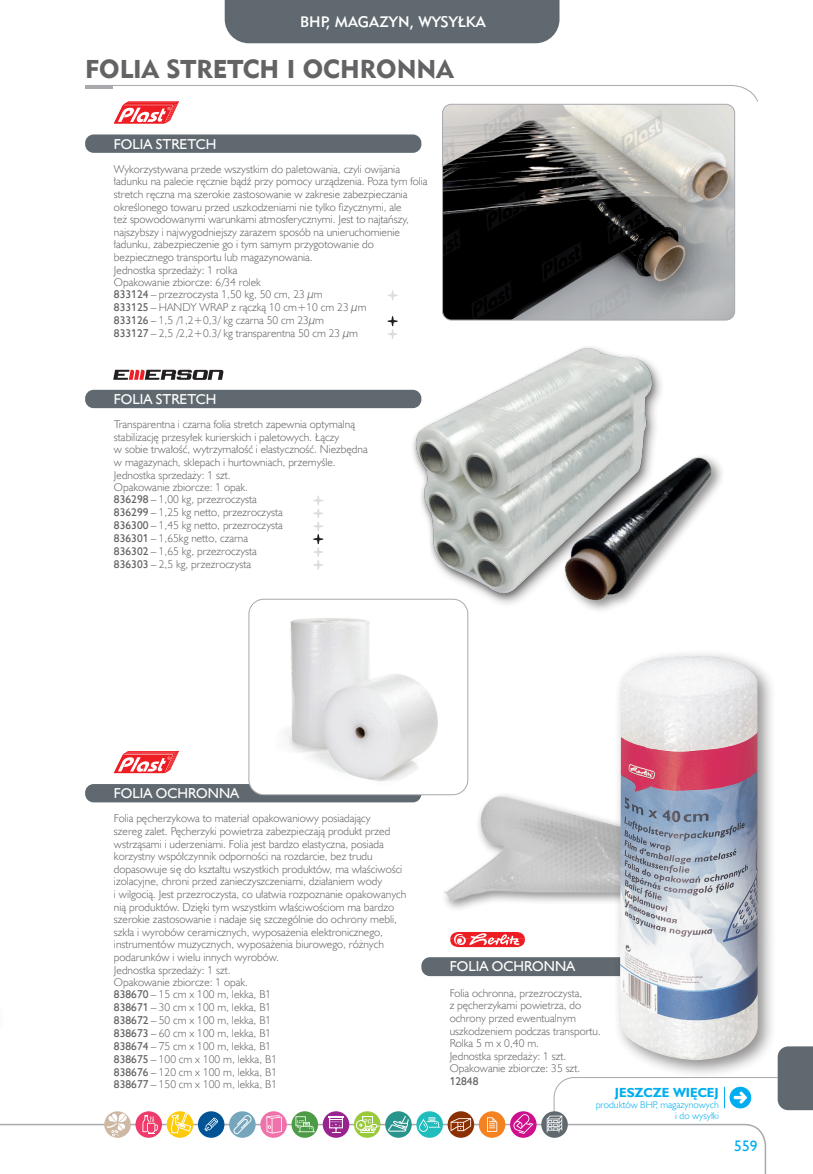
<style>
.page{position:relative;width:813px;height:1174px;background:#fff}
.page>*{position:absolute;margin:0;border:0;box-sizing:border-box;transform-origin:0 0}
.SPIS_TRŚCI_OK{font:25.65px "Geometric 415 Blk EU";color:#636366}
.t1{font:15.3px "Humanst 521 EU";color:#00aeef}
.t2{font:15.15px "Geometric 415 Md EU";color:#fff}
.Nazwa_modułu_A{font:14.4px "Humanst 521 EU";color:#fff}
.opis_produktów{font:14.4px "Humanst 521 EU";color:#fff}
.t3{font:700 13.2px "Humanst 521 EU";color:#00aeef}
.opis_produktów-2{font:11.4px/12.6px "Humanst 521 Lt EU";color:#636366}
.opis_produktów-3{font:11.4px "Humanst 521 EU";color:#636366}
.t4{font:9.9px/10.8px "Humanst 521 Lt EU";color:#00aeef;text-align:right}
.s1{font-family:"Humanst 521 EU"}
</style>
<div class="page">
<div style="left:224px;top:0;width:335px;height:43px;background:#5f696f"></div>
<svg style="left:0;top:1123px;width:766px;height:51px"></svg>
<div style="left:416px;top:1111px;width:26px;height:26px;background:#21bdbd;border-radius:50%"></div>
<svg style="left:419px;top:1117px;width:21px;height:14px"></svg>
<div style="left:510px;top:1111px;width:26px;height:26px;background:#cf108c;border-radius:50%"></div>
<svg style="left:513px;top:1114px;width:20px;height:20px"></svg>
<div style="left:478px;top:1111px;width:27px;height:26px;background:#f58220;border-radius:50%"></div>
<svg style="left:487px;top:1117px;width:10px;height:14px"></svg>
<svg style="left:447px;top:1111px;width:27px;height:26px"></svg>
<svg style="left:450px;top:1118px;width:21px;height:13px"></svg>
<div style="left:354px;top:1111px;width:26px;height:26px;background:#99ca3b;border-radius:50%"></div>
<div style="left:355px;top:1120px;width:11px;height:10px;border:1px solid #fff;border-radius:50%"></div>
<svg style="left:359px;top:1115px;width:21px;height:18px"></svg>
<div style="left:322px;top:1111px;width:27px;height:26px;background:#99248e;border-radius:50%"></div>
<svg style="left:328px;top:1115px;width:15px;height:18px"></svg>
<svg style="left:291px;top:1111px;width:27px;height:26px"></svg>
<svg style="left:295px;top:1116px;width:20px;height:16px"></svg>
<svg style="left:260px;top:1111px;width:27px;height:26px"></svg>
<svg style="left:266px;top:1115px;width:15px;height:18px"></svg>
<div style="left:229px;top:1111px;width:26px;height:26px;background:#76a6bc;border-radius:50%"></div>
<svg style="left:233px;top:1114px;width:19px;height:20px"></svg>
<div style="left:198px;top:1111px;width:26px;height:26px;background:#005495;border-radius:50%"></div>
<svg style="left:204px;top:1117px;width:14px;height:14px"></svg>
<svg style="left:385px;top:1111px;width:26px;height:26px"></svg>
<svg style="left:388px;top:1115px;width:20px;height:16px"></svg>
<div style="left:541px;top:1111px;width:26px;height:26px;background:#5f696f;border-radius:50%"></div>
<svg style="left:546px;top:1046px;width:266px;height:86px"></svg>
<svg style="left:167px;top:1111px;width:28px;height:33px"></svg>
<div style="left:135px;top:1111px;width:27px;height:26px;background:#ef3b6b;border-radius:50%"></div>
<svg style="left:142px;top:1115px;width:16px;height:18px"></svg>
<svg style="left:104px;top:1111px;width:27px;height:26px"></svg>
<svg style="left:107px;top:1113px;width:19px;height:23px"></svg>
<img style="left:442px;top:778px;width:170px;height:131px">
<div style="left:421px;top:957px;width:255px;height:19px;background:#5f696f;border-radius:9px"></div>
<svg style="left:450px;top:932px;width:75px;height:16px"></svg>
<div style="left:612px;top:649px;width:164px;height:430px;background:#231f20;opacity:.5"></div>
<img style="left:619px;top:656px;width:139px;height:404px">
<div style="left:85px;top:390px;width:336px;height:18px;background:#5f696f;border-radius:9px"></div>
<svg style="left:313px;top:495px;width:10px;height:75px"></svg>
<svg style="left:113px;top:370px;width:110px;height:10px"></svg>
<img style="left:383px;top:347px;width:279px;height:269px">
<img style="left:532px;top:438px;width:190px;height:178px">
<div style="left:85px;top:134px;width:336px;height:19px;background:#5f696f;border-radius:9px"></div>
<svg style="left:387px;top:290px;width:10px;height:10px"></svg>
<svg style="left:387px;top:316px;width:10px;height:23px"></svg>
<svg style="left:85px;top:85px;width:673px;height:39px"></svg>
<div style="left:85px;top:784px;width:336px;height:18px;background:#5f696f;border-radius:9px"></div>
<svg style="left:114px;top:751px;width:64px;height:22px"></svg>
<img style="left:442px;top:104px;width:292px;height:216px">
<div style="left:442px;top:104px;width:292px;height:216px;border:1px solid #a8a9ad;border-radius:9px"></div>
<div style="left:249px;top:599px;width:218px;height:195px;background:#fff;border-radius:15px"></div>
<img style="left:285px;top:618px;width:153px;height:163px">
<div style="left:248px;top:599px;width:220px;height:196px;border:1px solid #a8a9ad;border-radius:15px"></div>
<h3 class="t2" style="left:300px;top:12px;width:187px">BHP, MAGAZYN, WYSYŁKA</h3>
<p class="SPIS_TRŚCI_OK" style="left:85px;top:53px;width:370px">FOLIA STRETCH I OCHRONNA</p>
<p class="Nazwa_modułu_A" style="left:114px;top:135px;width:104px">FOLIA STRETCH</p>
<p class="opis_produktów-2" style="left:114px;top:162px;width:315px">Wykorzystywana przede wszystkim do paletowania, czyli owijania ładunku na palecie ręcznie bądź przy pomocy urządzenia. Poza tym folia stretch ręczna ma szerokie zastosowanie w zakresie zabezpieczania określonego towaru przed uszkodzeniami nie tylko fizycznymi, ale<br>też spowodowanymi warunkami atmosferycznymi. Jest to najtańszy, najszybszy i najwygodniejszy zarazem sposób na unieruchomienie ładunku, zabezpieczenie go i tym samym przygotowanie do bezpiecznego transportu lub magazynowania.</p>
<p class="opis_produktów-2" style="left:114px;top:263px;width:125px">Jednostka sprzedaży: 1 rolka</p>
<p class="opis_produktów-2" style="left:114px;top:276px;width:148px">Opakowanie zbiorcze: 6/34 rolek</p>
<p class="opis_produktów-2" style="left:114px;top:288px;width:210px"><span class="s1">833124</span> – przezroczysta 1,50 kg, 50 cm, 23 μm</p>
<p class="opis_produktów-2" style="left:114px;top:301px;width:254px"><span class="s1">833125</span> – HANDY WRAP z rączką 10 cm+10 cm 23 µm</p>
<p class="opis_produktów-2" style="left:114px;top:314px;width:211px"><span class="s1">833126</span> – 1,5 /1,2+0,3/ kg czarna 50 cm 23µm</p>
<p class="opis_produktów-2" style="left:114px;top:326px;width:245px"><span class="s1">833127</span> – 2,5 /2,2+0.3/ kg transparentna 50 cm 23 µm</p>
<p class="Nazwa_modułu_A" style="left:114px;top:390px;width:104px">FOLIA STRETCH</p>
<p class="opis_produktów-2" style="left:114px;top:418px;width:255px">Transparentna i czarna folia stretch zapewnia optymalną stabilizację przesyłek kurierskich i paletowych. Łączy<br>w sobie trwałość, wytrzymałość i elastyczność. Niezbędna w magazynach, sklepach i hurtowniach, przemyśle.</p>
<p class="opis_produktów-2" style="left:114px;top:468px;width:118px">Jednostka sprzedaży: 1 szt.</p>
<p class="opis_produktów-2" style="left:114px;top:481px;width:135px">Opakowanie zbiorcze: 1 opak.</p>
<p class="opis_produktów-2" style="left:114px;top:493px;width:144px"><span class="s1">836298</span> – 1,00 kg, przezroczysta</p>
<p class="opis_produktów-2" style="left:114px;top:506px;width:170px"><span class="s1">836299</span> – 1,25 kg netto, przezroczysta</p>
<p class="opis_produktów-2" style="left:114px;top:518px;width:170px"><span class="s1">836300</span> – 1,45 kg netto, przezroczysta</p>
<p class="opis_produktów-2" style="left:114px;top:531px;width:135px"><span class="s1">836301</span> – 1,65kg netto, czarna</p>
<p class="opis_produktów-2" style="left:114px;top:544px;width:144px"><span class="s1">836302</span> – 1,65 kg, przezroczysta</p>
<p class="opis_produktów-2" style="left:114px;top:557px;width:139px"><span class="s1">836303</span> – 2,5 kg, przezroczysta</p>
<p class="Nazwa_modułu_A" style="left:114px;top:784px;width:127px">FOLIA OCHRONNA</p>
<p class="opis_produktów-2" style="left:114px;top:812px;width:294px">Folia pęcherzykowa to materiał opakowaniowy posiadający<br>szereg zalet. Pęcherzyki powietrza zabezpieczają produkt przed wstrząsami i uderzeniami. Folia jest bardzo elastyczna, posiada korzystny współczynnik odporności na rozdarcie, bez trudu dopasowuje się do kształtu wszystkich produktów, ma właściwości izolacyjne, chroni przed zanieczyszczeniami, działaniem wody<br>i wilgocią. Jest przezroczysta, co ułatwia rozpoznanie opakowanych nią produktów. Dzięki tym wszystkim właściwościom ma bardzo szerokie zastosowanie i nadaje się szczególnie do ochrony mebli, szkła i wyrobów ceramicznych, wyposażenia elektronicznego, instrumentów muzycznych, wyposażenia biurowego, różnych podarunków i wielu innych wyrobów.</p>
<p class="opis_produktów-2" style="left:114px;top:963px;width:118px">Jednostka sprzedaży: 1 szt.</p>
<p class="opis_produktów-2" style="left:114px;top:975px;width:135px">Opakowanie zbiorcze: 1 opak.</p>
<p class="opis_produktów-2" style="left:114px;top:987px;width:159px"><span class="s1">838670</span> – 15 cm x 100 m, lekka, B1</p>
<p class="opis_produktów-2" style="left:114px;top:1000px;width:159px"><span class="s1">838671</span> – 30 cm x 100 m, lekka, B1</p>
<p class="opis_produktów-2" style="left:114px;top:1013px;width:159px"><span class="s1">838672</span> – 50 cm x 100 m, lekka, B1</p>
<p class="opis_produktów-2" style="left:114px;top:1026px;width:159px"><span class="s1">838673</span> – 60 cm x 100 m, lekka, B1</p>
<p class="opis_produktów-2" style="left:114px;top:1039px;width:159px"><span class="s1">838674</span> – 75 cm x 100 m, lekka, B1</p>
<p class="opis_produktów-2" style="left:114px;top:1052px;width:164px"><span class="s1">838675</span> – 100 cm x 100 m, lekka, B1</p>
<p class="opis_produktów-2" style="left:114px;top:1065px;width:164px"><span class="s1">838676</span> – 120 cm x 100 m, lekka, B1</p>
<p class="opis_produktów-2" style="left:114px;top:1078px;width:164px"><span class="s1">838677</span> – 150 cm x 100 m, lekka, B1</p>
<p class="opis_produktów" style="left:449px;top:957px;width:127px">FOLIA OCHRONNA</p>
<p class="opis_produktów-2" style="left:449px;top:986px;width:153px">Folia ochronna, przezroczysta,<br>z pęcherzykami powietrza, do ochrony przed ewentualnym uszkodzeniem podczas transportu.<br>Rolka 5 m x 0,40 m.</p>
<p class="opis_produktów-2" style="left:449px;top:1049px;width:118px">Jednostka sprzedaży: 1 szt.</p>
<p class="opis_produktów-2" style="left:449px;top:1062px;width:132px">Opakowanie zbiorcze: 35 szt.</p>
<p class="opis_produktów-3" style="left:449px;top:1074px;width:30px">12848</p>
<p class="t3" style="left:614px;top:1083px;width:105px">JESZCZE WIĘCEJ</p>
<p class="t4" style="left:595px;top:1099px;width:125px">produktów BHP, magazynowych i do wysyłki</p>
<h2 class="t1" style="left:734px;top:1136px;width:25px">559</h2>
</div>
